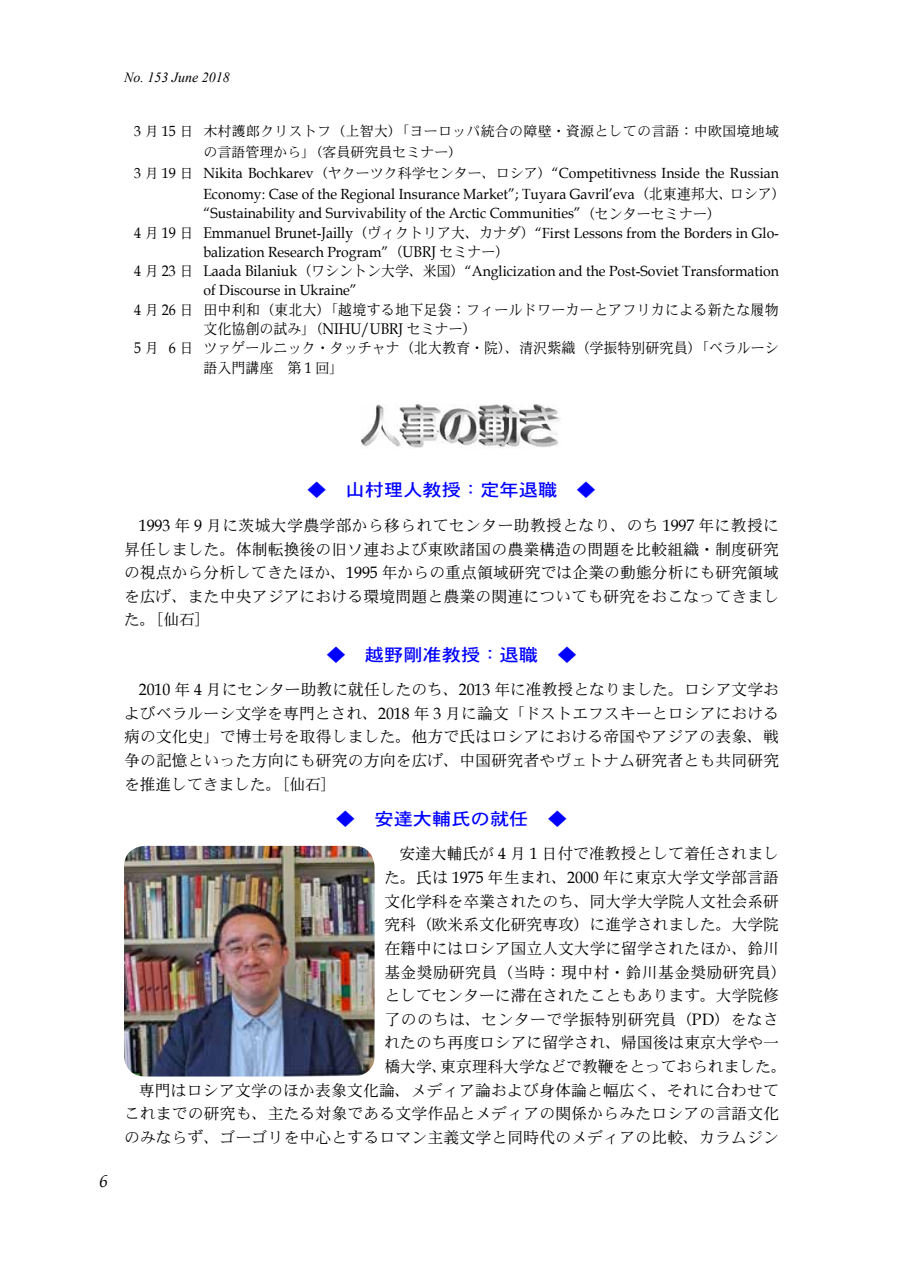
<style>
.page{position:relative;width:903px;height:1275px;background:#fff}
.page>*{position:absolute;margin:0;border:0;box-sizing:border-box;transform-origin:0 0}
.t1{font:17.5px "DFHS Gothic W5 WIN RKSJ H";color:#00f;scale:1.1 1}
.t2{font:italic 17.5px "Book Antiqua";color:#000}
.t3{font:15.75px/23.6px "DFHS Mincho W3 WIN RKSJ H";letter-spacing:.015em;color:#000;text-align:justify}
.t4{font:14.7px/21px "Book Antiqua";color:#000;scale:.95 1}
.t5{font:14.7px "DFHS Mincho W3 WIN RKSJ H";letter-spacing:.005em;color:#000;scale:.95 1}
.t6{font:14px/21px "DFHS Mincho W3 WIN RKSJ H";letter-spacing:.015em;color:#000}
.t7{font:italic 14px "Times New Roman";color:#000}
.s1{font-family:"Book Antiqua";font-size:14.7px}
.s2{font-family:"DFHS Mincho W3 WIN RKSJ H";font-size:14px}
.s3{font-family:"DFHS Mincho W3 WIN RKSJ H"}
.s4{font-size:15.4px}
.s5{font-family:"Book Antiqua";font-size:15.4px}
.s6{font-family:"Book Antiqua";font-size:16.45px}
</style>
<div class="page">
<img style="left:361px;top:404px;width:199px;height:44px">
<img style="left:124px;top:846px;width:251px;height:230px">
<p class="t7" style="left:124px;top:67px;width:107px">No. 153 June 2018</p>
<p class="t6" style="left:203px;top:120px;width:577px;text-indent:-69px"><span class="s1">3</span> 月 <span class="s1">15</span> 日 木村護郎クリストフ（上智大）「ヨーロッパ統合の障壁・資源としての言語：中欧国境地域の言語管理から」（客員研究員セミナー）</p>
<p class="t4" style="left:203px;top:162px;width:615px;text-indent:-69px">3 <span class="s2">月</span> 19 <span class="s2">日</span> Nikita Bochkarev<span class="s2">（ヤクーツク科学センター、ロシア）</span>“Competitivness Inside the Russian<br>Economy: Case of the Regional Insurance Market”; Tuyara Gavril’eva<span class="s3">（北東連邦大、ロシア）</span></p>
<p class="t4" style="left:203px;top:203px;width:546px">“Sustainability and Survivability of the Arctic Communities”<span class="s3">（センターセミナー）</span></p>
<p class="t4" style="left:134px;top:222px;width:680px"><span class="s4">4</span> <span class="s3">月</span> <span class="s4">19</span> <span class="s3">日</span> <span class="s4">Emmanuel Brunet-Jailly</span><span class="s3">（ヴィクトリア大、カナダ）</span>“First Lessons from the Borders in Glo-</p>
<p class="t4" style="left:203px;top:241px;width:324px">balization Research Program”<span class="s3">（</span><span class="s4">UBRJ</span> <span class="s3">セミナー）</span></p>
<p class="t4" style="left:134px;top:260px;width:680px"><span class="s4">4</span> <span class="s3">月</span> <span class="s4">23</span> <span class="s3">日</span> <span class="s4">Laada Bilaniuk</span><span class="s3">（ワシントン大学、米国）</span>“Anglicization and the Post-Soviet Transformation</p>
<p class="t4" style="left:203px;top:279px;width:163px">of Discourse in Ukraine”</p>
<p class="t5" style="left:134px;top:302px;width:680px"><span class="s5">4</span> 月 <span class="s5">26</span> 日 田中利和（東北大）「越境する地下足袋：フィールドワーカーとアフリカによる新たな履物</p>
<p class="t5" style="left:203px;top:321px;width:289px">文化協創の試み」（<span class="s5">NIHU/UBRJ</span> セミナー）</p>
<p class="t5" style="left:134px;top:341px;width:680px"><span class="s5">5</span> 月 <span class="s5">6</span> 日 ツァゲールニック・タッチャナ（北大教育・院）、清沢紫織（学振特別研究員）「ベラルーシ</p>
<p class="t5" style="left:203px;top:360px;width:149px">語入門講座　第 <span class="s5">1</span> 回」</p>
<p class="t2" style="left:99px;top:1168px;width:10px">6</p>
<p class="t1" style="left:307px;top:481px;width:264px">◆　山村理人教授：定年退職　◆</p>
<p class="t3" style="left:124px;top:513px;width:656px;text-indent:15px"><span class="s6">1993</span> 年 <span class="s6">9</span> 月に茨城大学農学部から移られてセンター助教授となり、のち <span class="s6">1997</span> 年に教授に昇任しました。体制転換後の旧ソ連および東欧諸国の農業構造の問題を比較組織・制度研究の視点から分析してきたほか、<span class="s6">1995</span> 年からの重点領域研究では企業の動態分析にも研究領域を広げ、また中央アジアにおける環境問題と農業の関連についても研究をおこなってきました。［仙石］</p>
<p class="t1" style="left:326px;top:645px;width:229px">◆　越野剛准教授：退職　◆</p>
<p class="t3" style="left:124px;top:678px;width:656px;text-indent:15px"><span class="s6">2010</span> 年 <span class="s6">4</span> 月にセンター助教に就任したのち、<span class="s6">2013</span> 年に准教授となりました。ロシア文学およびベラルーシ文学を専門とされ、<span class="s6">2018</span> 年 <span class="s6">3</span> 月に論文「ドストエフスキーとロシアにおける病の文化史」で博士号を取得しました。他方で氏はロシアにおける帝国やアジアの表象、戦争の記憶といった方向にも研究の方向を広げ、中国研究者やヴェトナム研究者とも共同研究を推進してきました。［仙石］</p>
<p class="t1" style="left:336px;top:810px;width:211px">◆　安達大輔氏の就任　◆</p>
<p class="t3" style="left:399px;top:842px;width:381px">安達大輔氏が <span class="s6">4</span> 月 <span class="s6">1</span> 日付で准教授として着任されまし</p>
<p class="t3" style="left:384px;top:865px;width:396px">た。氏は <span class="s6">1975</span> 年生まれ、<span class="s6">2000</span> 年に東京大学文学部言語</p>
<p class="t3" style="left:384px;top:889px;width:396px">文化学科を卒業されたのち、同大学大学院人文社会系研</p>
<p class="t3" style="left:384px;top:913px;width:396px">究科（欧米系文化研究専攻）に進学されました。大学院</p>
<p class="t3" style="left:384px;top:936px;width:396px">在籍中にはロシア国立人文大学に留学されたほか、鈴川</p>
<p class="t3" style="left:384px;top:960px;width:404px">基金奨励研究員（当時：現中村・鈴川基金奨励研究員）</p>
<p class="t3" style="left:384px;top:984px;width:396px">としてセンターに滞在されたこともあります。大学院修</p>
<p class="t3" style="left:384px;top:1007px;width:396px">了ののちは、センターで学振特別研究員（<span class="s6">PD</span>）をなさ</p>
<p class="t3" style="left:384px;top:1031px;width:396px">れたのち再度ロシアに留学され、帰国後は東京大学や一</p>
<p class="t3" style="left:384px;top:1054px;width:404px">橋大学、東京理科大学などで教鞭をとっておられました。</p>
<p class="t3" style="left:139px;top:1078px;width:641px">専門はロシア文学のほか表象文化論、メディア論および身体論と幅広く、それに合わせて</p>
<p class="t3" style="left:124px;top:1102px;width:656px">これまでの研究も、主たる対象である文学作品とメディアの関係からみたロシアの言語文化</p>
<p class="t3" style="left:124px;top:1125px;width:656px">のみならず、ゴーゴリを中心とするロマン主義文学と同時代のメディアの比較、カラムジン</p>
</div>
